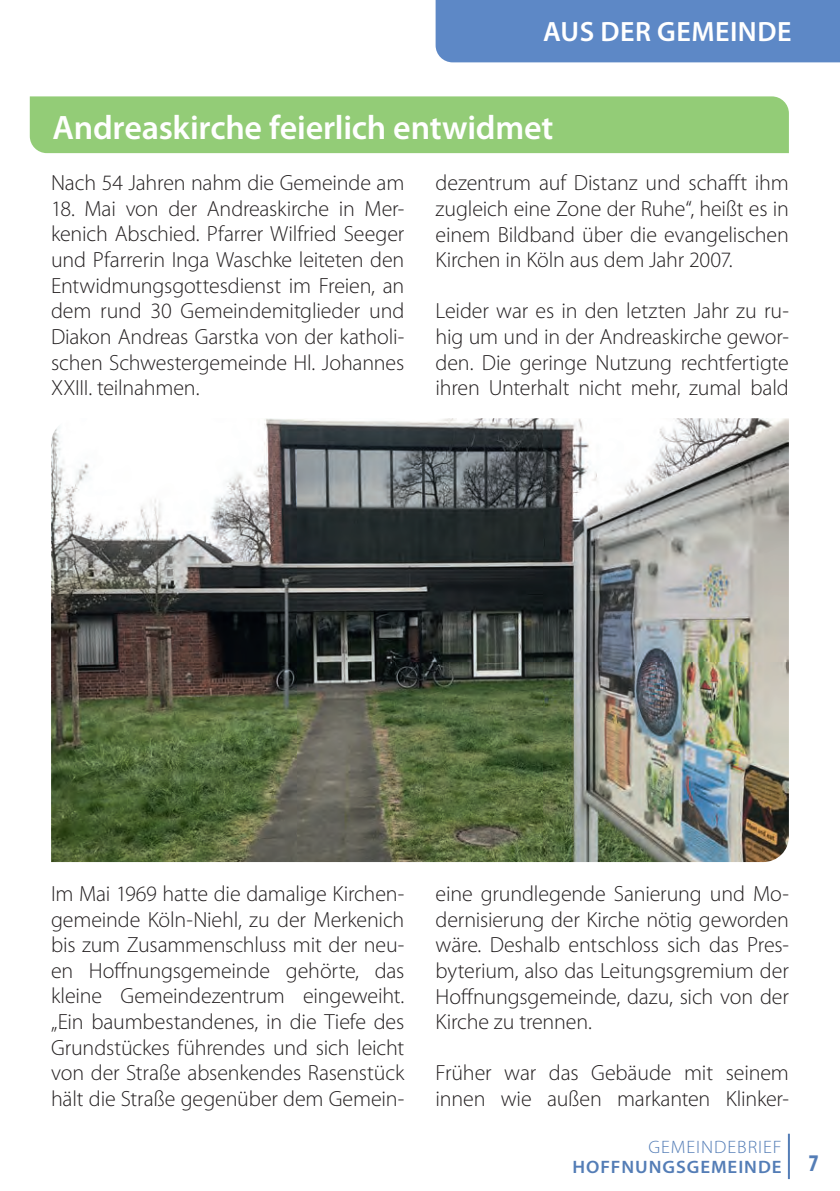
<style>
.page{position:relative;width:840px;height:1191px;background:#fff}
.page>*{position:absolute;margin:0;border:0;box-sizing:border-box;transform-origin:0 0}
.t1{font:600 34px "Myriad Pro";letter-spacing:-.005em;color:#fff}
.t2{font:600 28px "Myriad Pro";letter-spacing:.02em;color:#fff}
.t3{font:300 22px/25.6px "Myriad Pro";letter-spacing:-.01em;color:#231f20;text-align:justify}
.t4{font:600 18px/20px "Myriad Pro";letter-spacing:.05em;color:#547db6;scale:1.05 1}
.s1{font-weight:300}
.s2{font-weight:700;font-stretch:condensed;font-size:24px}
</style>
<div class="page">
<div style="left:435px;top:0;width:404px;height:62px;background:#5d88c6"></div>
<hr style="left:787px;top:1133px;width:2px;height:46px;background:#547db6">
<div style="left:30px;top:96px;width:758px;height:57px;background:#93cc77"></div>
<img style="left:51px;top:418px;width:737px;height:444px">
<p class="t2" style="left:542px;top:14px;width:250px">AUS DER GEMEINDE</p>
<h1 class="t1" style="left:52px;top:106px;width:502px">Andreaskirche feierlich entwidmet</h1>
<p class="t3" style="left:51px;top:170px;width:354px">Nach 54 Jahren nahm die Gemeinde am</p>
<p class="t3" style="left:51px;top:195px;width:354px">18. Mai von der Andreaskirche in Mer&shy;kenich Abschied. Pfarrer Wilfried Seeger und Pfarrerin Inga Waschke leiteten den Entwidmungsgottesdienst im Freien, an dem rund 30 Gemeindemitglieder und Diakon Andreas Garstka von der katholi&shy;schen Schwestergemeinde Hl. Johannes XXIII. teilnahmen.</p>
<p class="t3" style="left:435px;top:170px;width:354px">dezentrum auf Distanz und schafft ihm zugleich eine Zone der Ruhe“, heißt es in einem Bildband über die evangelischen Kirchen in Köln aus dem Jahr 2007.</p>
<p class="t3" style="left:435px;top:298px;width:354px">Leider war es in den letzten Jahr zu ru&shy;hig um und in der Andreaskirche gewor&shy;den. Die geringe Nutzung rechtfertigte ihren Unterhalt nicht mehr, zumal bald</p>
<p class="t3" style="left:51px;top:880px;width:354px">Im Mai 1969 hatte die damalige Kirchen&shy;gemeinde Köln-Niehl, zu der Merkenich bis zum Zusammenschluss mit der neu&shy;en Hoffnungsgemeinde gehörte, das kleine Gemeindezentrum eingeweiht. „Ein baumbestandenes, in die Tiefe des Grundstückes führendes und sich leicht von der Straße absenkendes Rasenstück hält die Straße gegenüber dem Gemein-</p>
<p class="t3" style="left:435px;top:880px;width:354px">eine grundlegende Sanierung und Mo&shy;dernisierung der Kirche nötig geworden wäre. Deshalb entschloss sich das Pres&shy;byterium, also das Leitungsgremium der Hoffnungsgemeinde, dazu, sich von der Kirche zu trennen.</p>
<p class="t3" style="left:435px;top:1060px;width:354px">Früher war das Gebäude mit seinem innen wie außen markanten Klinker-</p>
<p class="t4" style="left:572px;top:1136px;width:236px;text-indent:76px"><span class="s1">GEMEINDEBRIEF<br></span>HOFFNUNGSGEMEINDE <span class="s2">7</span></p>
</div>
